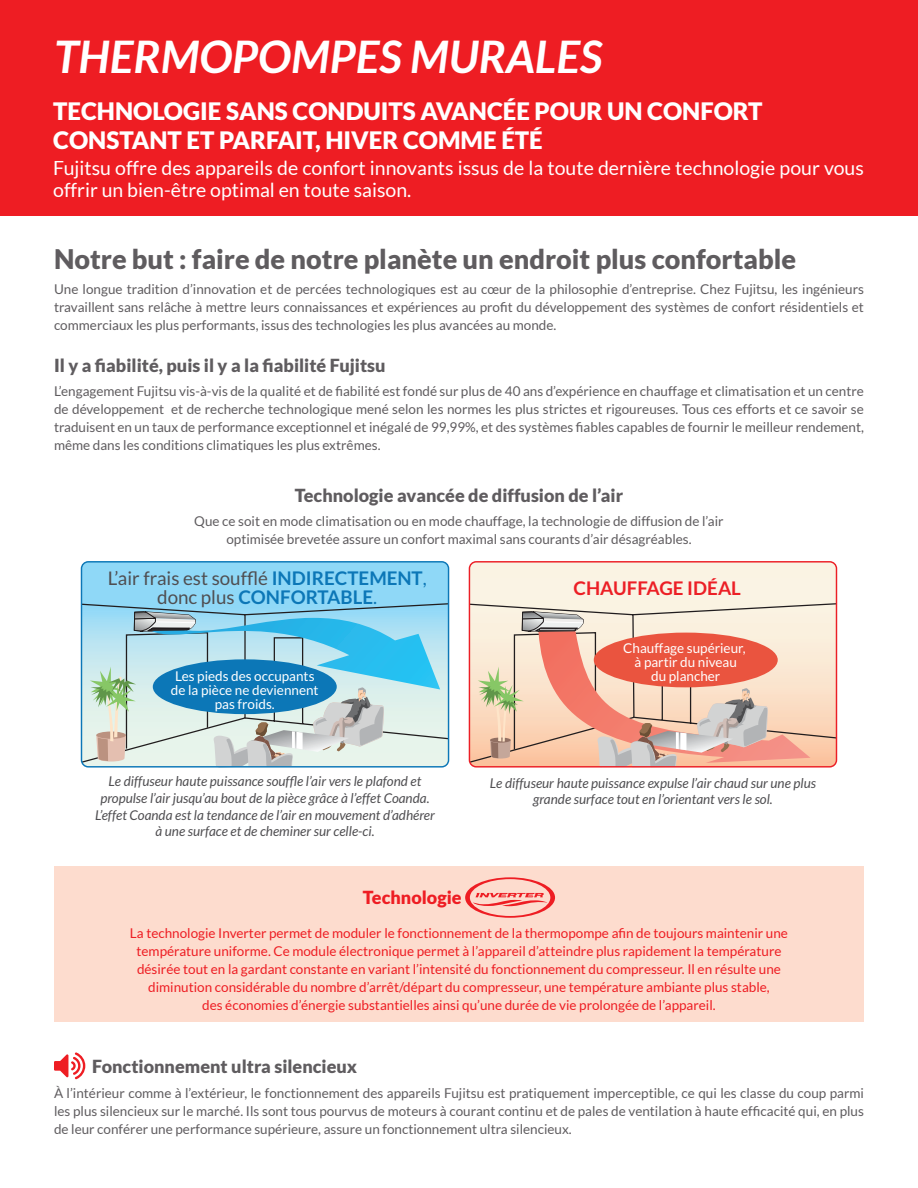
<style>
.page{position:relative;width:918px;height:1188px;background:#fff}
.page>*{position:absolute;margin:0;border:0;box-sizing:border-box;transform-origin:0 0}
.Titre{font:italic 700 45px "Lato";color:#fff}
.t1{font:900 27px "Lato";color:#5f5c5f}
.t2{font:900 24px/28.8px "Lato";color:#fff}
.t3{font:19.5px/22.5px "Lato";color:#fff}
.t4{font:18.75px/18.8px "Lato";color:#4f4e51;text-align:center}
.t5{font:700 18.75px "Lato";color:#ec1f26}
.sous-titre{font:900 18px "Lato";color:#5f5c5f}
.sous-titre-2{font:900 18px "Lato";color:#ee1d23}
.texte{font:13.5px/18px "Lato";color:#5f5c5f;text-align:justify}
.t6{font:13.5px/18px "Lato";color:#ee1d23;text-align:center}
.t7{font:italic 13.5px/16.5px "Lato";color:#4f4e51;text-align:center}
.t8{font:13.5px/14.1px "Lato";color:#fff;text-align:center}
.s1{font-weight:700;color:#0c77b7}
.s2{color:#0c77b7}
</style>
<div class="page">
<div style="left:0;top:0;width:918px;height:216px;background:#ee1d23"></div>
<svg style="left:54px;top:1052px;width:31px;height:27px"></svg>
<div style="left:54px;top:866px;width:810px;height:156px;background:#fddcce"></div>
<div style="left:469px;top:562px;width:367px;height:40px;background:#faf3e4"></div>
<svg style="left:468px;top:602px;width:367px;height:164px;background:#eacab6"></svg>
<div style="left:594px;top:633px;width:184px;height:54px;background:#ea543f;border-radius:50%"></div>
<div style="left:469px;top:561px;width:368px;height:207px;border:1px solid #ec1f26;border-radius:7px"></div>
<svg style="left:83px;top:567px;width:367px;height:199px;background:#a8d7e3"></svg>
<div style="left:81px;top:561px;width:368px;height:207px;border:1px solid #0c77b7;border-radius:7px"></div>
<div style="left:153px;top:659px;width:184px;height:55px;background:#0c77b7;border-radius:50%"></div>
<svg style="left:465px;top:877px;width:90px;height:41px"></svg>
<p class="Titre" style="left:54px;top:31px;width:550px">THERMOPOMPES MURALES</p>
<p class="t2" style="left:53px;top:97px;width:711px">TECHNOLOGIE SANS CONDUITS AVANCÉE POUR UN CONFORT<br>CONSTANT ET PARFAIT, HIVER COMME ÉTÉ</p>
<p class="t3" style="left:53px;top:156px;width:812px">Fujitsu offre des appareils de confort innovants issus de la toute dernière technologie pour vous offrir un bien-être optimal en toute saison.</p>
<p class="t1" style="left:54px;top:243px;width:744px">Notre but : faire de notre planète un endroit plus confortable</p>
<p class="texte" style="left:54px;top:280px;width:812px">Une longue tradition d’innovation et de percées technologiques est au cœur de la philosophie d’entreprise. Chez Fujitsu, les ingénieurs travaillent sans relâche à mettre leurs connaissances et expériences au profit du développement des systèmes de confort résidentiels et commerciaux les plus performants, issus des technologies les plus avancées au monde.</p>
<p class="sous-titre" style="left:54px;top:355px;width:333px">Il y a fiabilité, puis il y a la fiabilité Fujitsu</p>
<p class="texte" style="left:54px;top:382px;width:812px">L’engagement Fujitsu vis-à-vis de la qualité et de fiabilité est fondé sur plus de 40 ans d’expérience en chauffage et climatisation et un centre de développement et de recherche technologique mené selon les normes les plus strictes et rigoureuses. Tous ces efforts et ce savoir se traduisent en un taux de performance exceptionnel et inégalé de 99,99%, et des systèmes fiables capables de fournir le meilleur rendement, même dans les conditions climatiques les plus extrêmes.</p>
<p class="sous-titre" style="left:295px;top:484px;width:330px">Technologie avancée de diffusion de l’air</p>
<p class="texte" style="left:194px;top:512px;width:531px;text-align:center">Que ce soit en mode climatisation ou en mode chauffage, la technologie de diffusion de l’air optimisée brevetée assure un confort maximal sans courants d’air désagréables.</p>
<p class="t5" style="left:574px;top:577px;width:169px">CHAUFFAGE IDÉAL</p>
<p class="t4" style="left:108px;top:569px;width:321px">L’air frais est soufflé <span class="s1">INDIRECTEMENT</span><span class="s2">, </span>donc plus <span class="s1">CONFORTABLE</span><span class="s2">.</span></p>
<p class="t8" style="left:623px;top:641px;width:124px">Chauffage supérieur, à partir du niveau</p>
<p class="t8" style="left:175px;top:669px;width:141px">Les pieds des occupants</p>
<p class="t8" style="left:651px;top:669px;width:71px">du plancher</p>
<p class="t8" style="left:171px;top:683px;width:149px">de la pièce ne deviennent pas froids.</p>
<p class="t7" style="left:95px;top:774px;width:341px">Le diffuseur haute puissance souffle l’air vers le plafond et propulse l’air jusqu’au bout de la pièce grâce à l’effet Coanda.<br>L’effet Coanda est la tendance de l’air en mouvement d’adhérer à une surface et de cheminer sur celle-ci.</p>
<p class="t7" style="left:490px;top:775px;width:328px">Le diffuseur haute puissance expulse l’air chaud sur une plus grande surface tout en l’orientant vers le sol.</p>
<p class="sous-titre-2" style="left:363px;top:887px;width:100px">Technologie</p>
<p class="t6" style="left:130px;top:924px;width:660px">La technologie Inverter permet de moduler le fonctionnement de la thermopompe afin de toujours maintenir une température uniforme. Ce module électronique permet à l’appareil d’atteindre plus rapidement la température désirée tout en la gardant constante en variant l’intensité du fonctionnement du compresseur. Il en résulte une diminution considérable du nombre d’arrêt/départ du compresseur, une température ambiante plus stable,<br>des économies d’énergie substantielles ainsi qu’une durée de vie prolongée de l’appareil.</p>
<p class="sous-titre" style="left:92px;top:1056px;width:266px">Fonctionnement ultra silencieux</p>
<p class="texte" style="left:54px;top:1084px;width:812px">À l’intérieur comme à l’extérieur, le fonctionnement des appareils Fujitsu est pratiquement imperceptible, ce qui les classe du coup parmi les plus silencieux sur le marché. Ils sont tous pourvus de moteurs à courant continu et de pales de ventilation à haute efficacité qui, en plus de leur conférer une performance supérieure, assure un fonctionnement ultra silencieux.</p>
</div>
